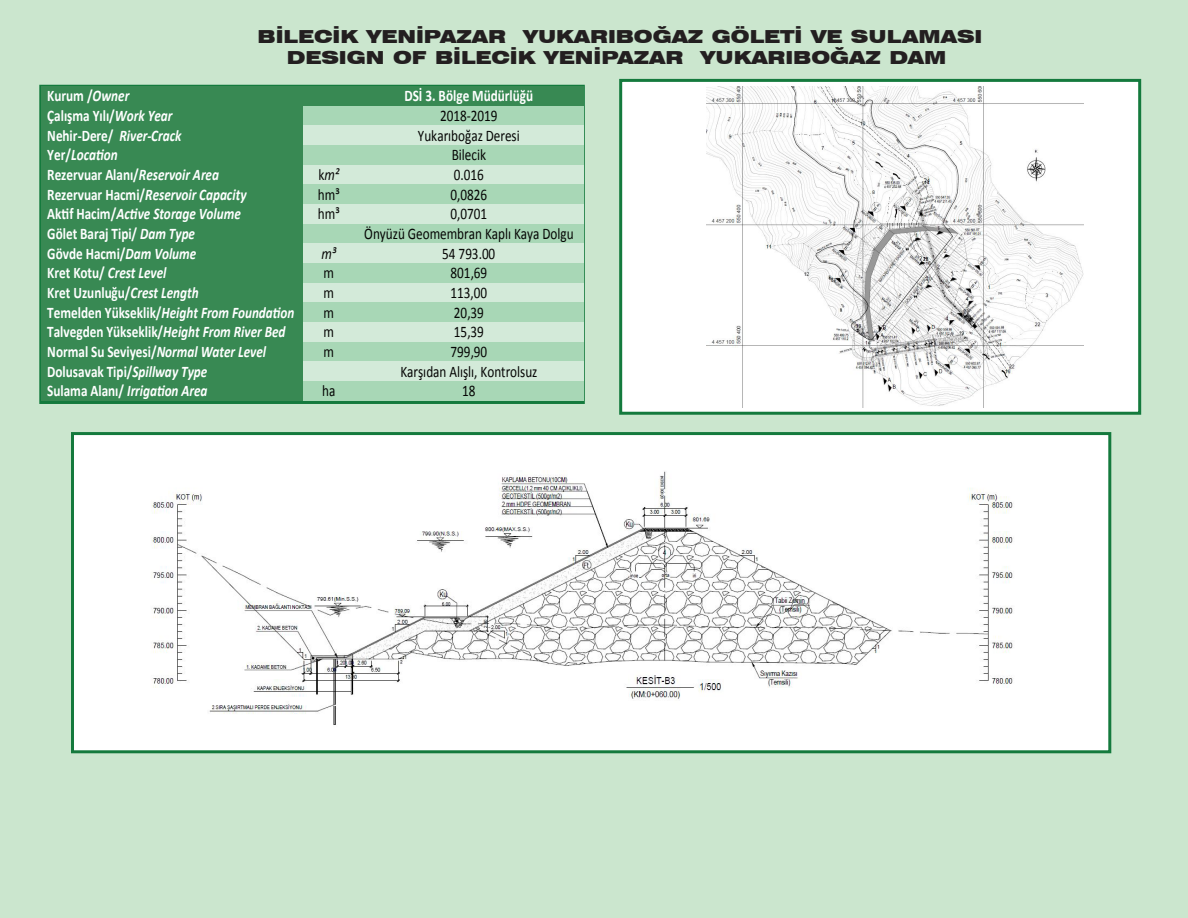
<style>
.page{position:relative;width:1188px;height:918px;background:#cbe6ce}
.page>*{position:absolute;margin:0;border:0;box-sizing:border-box;transform-origin:0 0}
.t1{font:900 expanded 18px/21px "Swiss 721 BT";color:#231f20;text-align:center}
.t2{font:700 16.2px "Calibri";letter-spacing:-.005em;color:#fff;scale:.82 1}
.t3{font:italic 700 16.2px "Calibri";color:#fff;scale:.82 1}
.t4{font:16.2px "Calibri";color:#050504;scale:.82 1}
.t5{font:italic 16.2px "Calibri";color:#050504;scale:.82 1}
.s1{font-style:italic}
.s2{font-style:normal}
</style>
<div class="page">
<div style="left:619px;top:79px;width:522px;height:336px;background:#fff;border:3px solid #147a3d"></div>
<div style="left:71px;top:432px;width:1040px;height:321px;background:#fff;border:3px solid #147a3d"></div>
<img style="left:151px;top:470px;width:862px;height:255px">
<img style="left:706px;top:87px;width:377px;height:320px">
<div style="left:41px;top:86px;width:262px;height:20px;background:#388953"></div>
<div style="left:303px;top:86px;width:51px;height:20px;background:#388953"></div>
<div style="left:354px;top:86px;width:229px;height:20px;background:#388953"></div>
<div style="left:41px;top:106px;width:262px;height:20px;background:#388953"></div>
<div style="left:303px;top:106px;width:51px;height:20px;background:#a8d7b6"></div>
<div style="left:354px;top:106px;width:229px;height:20px;background:#a8d7b6"></div>
<div style="left:41px;top:126px;width:262px;height:19px;background:#388953"></div>
<div style="left:303px;top:126px;width:51px;height:19px;background:#d3ead9"></div>
<div style="left:354px;top:126px;width:229px;height:19px;background:#d3ead9"></div>
<div style="left:41px;top:145px;width:262px;height:20px;background:#388953"></div>
<div style="left:303px;top:145px;width:51px;height:20px;background:#a8d7b6"></div>
<div style="left:354px;top:145px;width:229px;height:20px;background:#a8d7b6"></div>
<div style="left:41px;top:165px;width:262px;height:20px;background:#388953"></div>
<div style="left:303px;top:165px;width:51px;height:20px;background:#d3ead9"></div>
<div style="left:354px;top:165px;width:229px;height:20px;background:#d3ead9"></div>
<div style="left:41px;top:185px;width:262px;height:19px;background:#388953"></div>
<div style="left:303px;top:185px;width:51px;height:19px;background:#a8d7b6"></div>
<div style="left:354px;top:185px;width:229px;height:19px;background:#a8d7b6"></div>
<div style="left:41px;top:204px;width:262px;height:20px;background:#388953"></div>
<div style="left:303px;top:204px;width:51px;height:20px;background:#d3ead9"></div>
<div style="left:354px;top:204px;width:229px;height:20px;background:#d3ead9"></div>
<div style="left:41px;top:224px;width:262px;height:20px;background:#388953"></div>
<div style="left:303px;top:224px;width:51px;height:20px;background:#a8d7b6"></div>
<div style="left:354px;top:224px;width:229px;height:20px;background:#a8d7b6"></div>
<div style="left:41px;top:244px;width:262px;height:19px;background:#388953"></div>
<div style="left:303px;top:244px;width:51px;height:19px;background:#d3ead9"></div>
<div style="left:354px;top:244px;width:229px;height:19px;background:#d3ead9"></div>
<div style="left:41px;top:263px;width:262px;height:20px;background:#388953"></div>
<div style="left:303px;top:263px;width:51px;height:20px;background:#a8d7b6"></div>
<div style="left:354px;top:263px;width:229px;height:20px;background:#a8d7b6"></div>
<div style="left:41px;top:283px;width:262px;height:19px;background:#388953"></div>
<div style="left:303px;top:283px;width:51px;height:19px;background:#d3ead9"></div>
<div style="left:354px;top:283px;width:229px;height:19px;background:#d3ead9"></div>
<div style="left:41px;top:302px;width:262px;height:20px;background:#388953"></div>
<div style="left:303px;top:302px;width:51px;height:20px;background:#a8d7b6"></div>
<div style="left:354px;top:302px;width:229px;height:20px;background:#a8d7b6"></div>
<div style="left:41px;top:322px;width:262px;height:20px;background:#388953"></div>
<div style="left:303px;top:322px;width:51px;height:20px;background:#d3ead9"></div>
<div style="left:354px;top:322px;width:229px;height:20px;background:#d3ead9"></div>
<div style="left:41px;top:342px;width:262px;height:19px;background:#388953"></div>
<div style="left:303px;top:342px;width:51px;height:19px;background:#a8d7b6"></div>
<div style="left:354px;top:342px;width:229px;height:19px;background:#a8d7b6"></div>
<div style="left:41px;top:361px;width:262px;height:20px;background:#388953"></div>
<div style="left:303px;top:361px;width:51px;height:20px;background:#d3ead9"></div>
<div style="left:354px;top:361px;width:229px;height:20px;background:#d3ead9"></div>
<div style="left:41px;top:381px;width:262px;height:20px;background:#388953"></div>
<div style="left:303px;top:381px;width:51px;height:20px;background:#a8d7b6"></div>
<div style="left:354px;top:381px;width:229px;height:20px;background:#a8d7b6"></div>
<p class="t1" style="left:258px;top:25px;width:726px">BİLECİK YENİPAZAR YUKARIBOĞAZ GÖLETİ VE SULAMASI<br>DESIGN OF BİLECİK YENİPAZAR YUKARIBOĞAZ DAM</p>
<p class="t2" style="left:47px;top:86px;width:102px">Kurum /<span class="s1">Owner</span></p>
<p class="t2" style="left:404px;top:86px;width:159px">DSİ 3. Bölge Müdürlüğü</p>
<p class="t2" style="left:47px;top:105px;width:154px">Çalışma Yılı/<span class="s1">Work Year</span></p>
<p class="t4" style="left:440px;top:105px;width:72px">2018-2019</p>
<p class="t2" style="left:47px;top:125px;width:165px">Nehir-Dere/ <span class="s1">River-Crack</span></p>
<p class="t4" style="left:418px;top:125px;width:126px">Yukarıboğaz Deresi</p>
<p class="t3" style="left:47px;top:145px;width:87px"><span class="s2">Yer/</span>Location</p>
<p class="t4" style="left:452px;top:145px;width:43px">Bilecik</p>
<p class="t2" style="left:47px;top:164px;width:211px">Rezervuar Alanı/<span class="s1">Reservoir Area</span></p>
<p class="t5" style="left:318px;top:164px;width:27px"><span class="s2">k</span>m²</p>
<p class="t4" style="left:454px;top:164px;width:38px">0.016</p>
<p class="t3" style="left:47px;top:184px;width:245px"><span class="s2">Rezervuar Hacmi/</span>Reservoir Capacity</p>
<p class="t4" style="left:318px;top:184px;width:28px">hm³</p>
<p class="t4" style="left:451px;top:184px;width:46px">0,0826</p>
<p class="t3" style="left:47px;top:204px;width:238px"><span class="s2">Aktif Hacim/</span>Active Storage Volume</p>
<p class="t4" style="left:318px;top:204px;width:28px">hm³</p>
<p class="t4" style="left:451px;top:204px;width:46px">0,0701</p>
<p class="t2" style="left:47px;top:223px;width:182px">Gölet Baraj Tipi/ <span class="s1">Dam Type</span></p>
<p class="t4" style="left:364px;top:223px;width:257px">Önyüzü Geomembran Kaplı Kaya Dolgu</p>
<p class="t2" style="left:47px;top:243px;width:183px">Gövde Hacmi/<span class="s1">Dam Volume</span></p>
<p class="t5" style="left:321px;top:242px;width:20px">m³</p>
<p class="t4" style="left:442px;top:243px;width:66px">54 793.00</p>
<p class="t3" style="left:47px;top:263px;width:147px"><span class="s2">Kret Kotu/</span> Crest Level</p>
<p class="t4" style="left:324px;top:263px;width:14px">m</p>
<p class="t4" style="left:451px;top:263px;width:46px">801,69</p>
<p class="t2" style="left:47px;top:282px;width:186px">Kret Uzunluğu/<span class="s1">Crest Length</span></p>
<p class="t4" style="left:324px;top:282px;width:14px">m</p>
<p class="t4" style="left:450px;top:282px;width:46px">113,00</p>
<p class="t3" style="left:47px;top:302px;width:303px"><span class="s2">Temelden Yükseklik/</span>Height From Foundation</p>
<p class="t4" style="left:324px;top:302px;width:14px">m</p>
<p class="t4" style="left:454px;top:302px;width:38px">20,39</p>
<p class="t2" style="left:47px;top:321px;width:292px">Talvegden Yükseklik/<span class="s1">Height From River Bed</span></p>
<p class="t4" style="left:324px;top:322px;width:14px">m</p>
<p class="t4" style="left:454px;top:322px;width:38px">15,39</p>
<p class="t2" style="left:47px;top:341px;width:268px">Normal Su Seviyesi/<span class="s1">Normal Water Level</span></p>
<p class="t4" style="left:324px;top:341px;width:14px">m</p>
<p class="t4" style="left:451px;top:341px;width:46px">799,90</p>
<p class="t2" style="left:47px;top:361px;width:197px">Dolusavak Tipi/<span class="s1">Spillway Type</span></p>
<p class="t4" style="left:400px;top:361px;width:169px">Karşıdan Alışlı, Kontrolsuz</p>
<p class="t3" style="left:47px;top:381px;width:197px"><span class="s2">Sulama Alanı/</span> Irrigation Area</p>
<p class="t4" style="left:322px;top:381px;width:18px">ha</p>
<p class="t4" style="left:462px;top:381px;width:18px">18</p>
</div>
